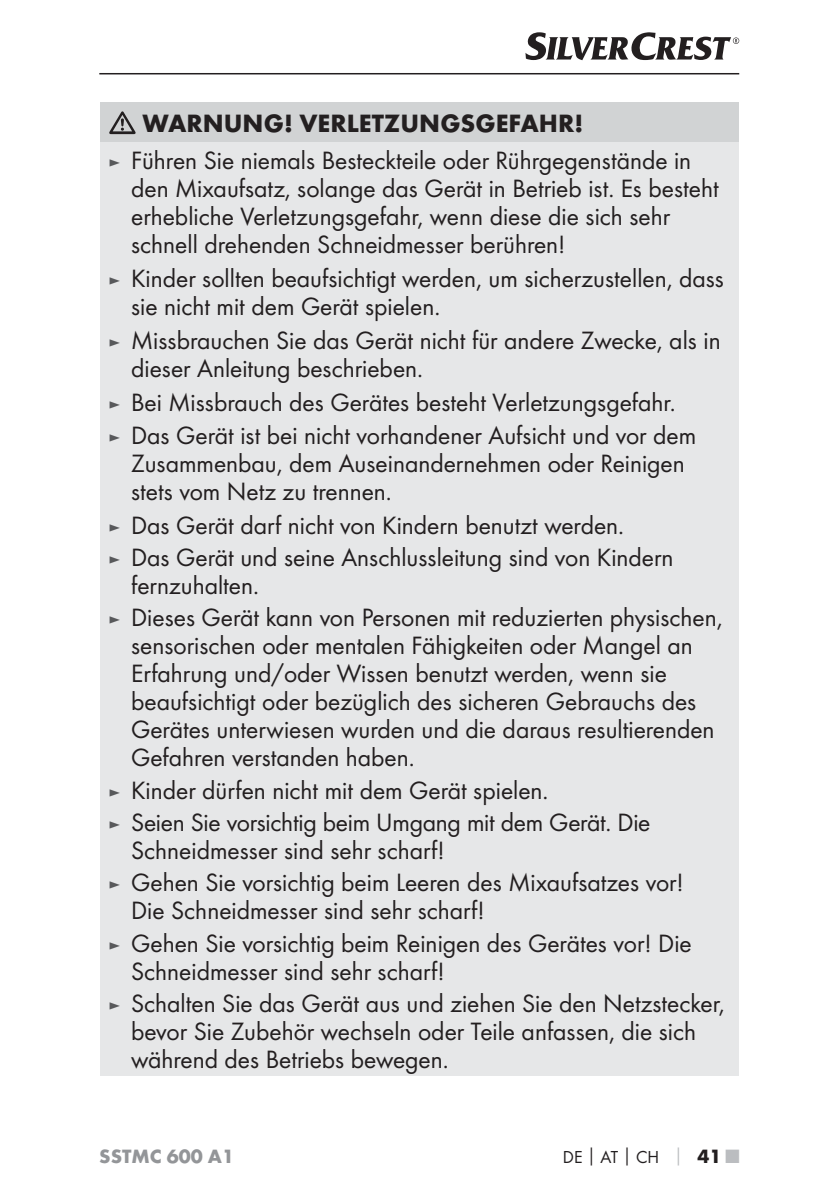
<style>
.page{position:relative;width:840px;height:1191px;background:#fff}
.page>*{position:absolute;margin:0;border:0;box-sizing:border-box;transform-origin:0 0}
.t1{font:26px/28px "Futura Boo";color:#231f20}
.t2{font:700 26px "Futura";color:#231f20}
.t3{font:700 20px "Futura";color:#939598}
.t4{font:18px "Futura Boo";color:#231f20}
.s1{font-size:18px;color:#58595b}
.s2{font-family:"Futura";font-weight:700}
.s3{font-family:"Futura";font-weight:700;color:#bbbdc0}
.s4{font-family:"Futura";font-weight:700;font-size:20px}
.s5{font-family:"Futura";font-weight:700;font-size:20px;color:#bbbdc0}
</style>
<div class="page">
<hr style="left:99px;top:73px;width:639px;height:1px;background:#231f20">
<svg style="left:525px;top:32px;width:213px;height:28px"></svg>
<div style="left:100px;top:102px;width:638px;height:40px;background:#d1d3d4"></div>
<div style="left:100px;top:142px;width:638px;height:933px;background:#e6e7e8"></div>
<svg style="left:109px;top:111px;width:26px;height:23px"></svg>
<p class="t2" style="left:142px;top:113px;width:442px">WARNUNG! VERLETZUNGSGEFAHR!</p>
<p class="t1" style="left:131px;top:148px;width:588px;text-indent:-23px"><span class="s1">►</span> Führen Sie niemals Besteckteile oder Rührgegenstände in den Mixaufsatz, solange das Gerät in Betrieb ist. Es besteht erhebliche Verletzungsgefahr, wenn diese die sich sehr schnell drehenden Schneidmesser berühren!</p>
<p class="t1" style="left:131px;top:266px;width:594px;text-indent:-23px"><span class="s1">►</span> Kinder sollten beaufsichtigt werden, um sicherzustellen, dass sie nicht mit dem Gerät spielen.</p>
<p class="t1" style="left:131px;top:327px;width:590px;text-indent:-23px"><span class="s1">►</span> Missbrauchen Sie das Gerät nicht für andere Zwecke, als in dieser Anleitung beschrieben.</p>
<p class="t1" style="left:108px;top:386px;width:589px;line-height:33.6px"><span class="s1">►</span> Bei Missbrauch des Gerätes besteht Verletzungsgefahr.<br><span class="s1">►</span> Das Gerät ist bei nicht vorhandener Aufsicht und vor dem</p>
<p class="t1" style="left:131px;top:451px;width:555px">Zusammenbau, dem Auseinandernehmen oder Reinigen stets vom Netz zu trennen.</p>
<p class="t1" style="left:108px;top:510px;width:566px;line-height:32.2px"><span class="s1">►</span> Das Gerät darf nicht von Kindern benutzt werden.<br><span class="s1">►</span> Das Gerät und seine Anschlussleitung sind von Kindern</p>
<p class="t1" style="left:108px;top:571px;width:615px;line-height:32.2px;text-indent:23px">fernzuhalten.<br><span class="s1">►</span> Dieses Gerät kann von Personen mit reduzierten physischen,</p>
<p class="t1" style="left:131px;top:633px;width:584px">sensorischen oder mentalen Fähigkeiten oder Mangel an Erfahrung und/oder Wissen benutzt werden, wenn sie beaufsichtigt oder bezüglich des sicheren Gebrauchs des Gerätes unterwiesen wurden und die daraus resultierenden Gefahren verstanden haben.</p>
<p class="t1" style="left:108px;top:775px;width:543px;line-height:32.2px"><span class="s1">►</span> Kinder dürfen nicht mit dem Gerät spielen.<br><span class="s1">►</span> Seien Sie vorsichtig beim Umgang mit dem Gerät. Die</p>
<p class="t1" style="left:108px;top:835px;width:576px;line-height:32.2px;text-indent:23px">Schneidmesser sind sehr scharf!<br><span class="s1">►</span> Gehen Sie vorsichtig beim Leeren des Mixaufsatzes vor!</p>
<p class="t1" style="left:108px;top:896px;width:584px;line-height:32.2px;text-indent:23px">Die Schneidmesser sind sehr scharf!<br><span class="s1">►</span> Gehen Sie vorsichtig beim Reinigen des Gerätes vor! Die</p>
<p class="t1" style="left:108px;top:956px;width:617px;line-height:32.2px;text-indent:23px">Schneidmesser sind sehr scharf!<br><span class="s1">►</span> Schalten Sie das Gerät aus und ziehen Sie den Netzstecker,</p>
<p class="t1" style="left:131px;top:1018px;width:566px">bevor Sie Zubehör wechseln oder Teile anfassen, die sich während des Betriebs bewegen.</p>
<p class="t3" style="left:99px;top:1148px;width:136px">SSTMC 600 A1</p>
<p class="t4" style="left:562px;top:1148px;width:178px">DE<span class="s2">│</span>AT<span class="s2">│</span>CH <span class="s3">│</span> <span class="s4">41</span> <span class="s5">■</span></p>
</div>
